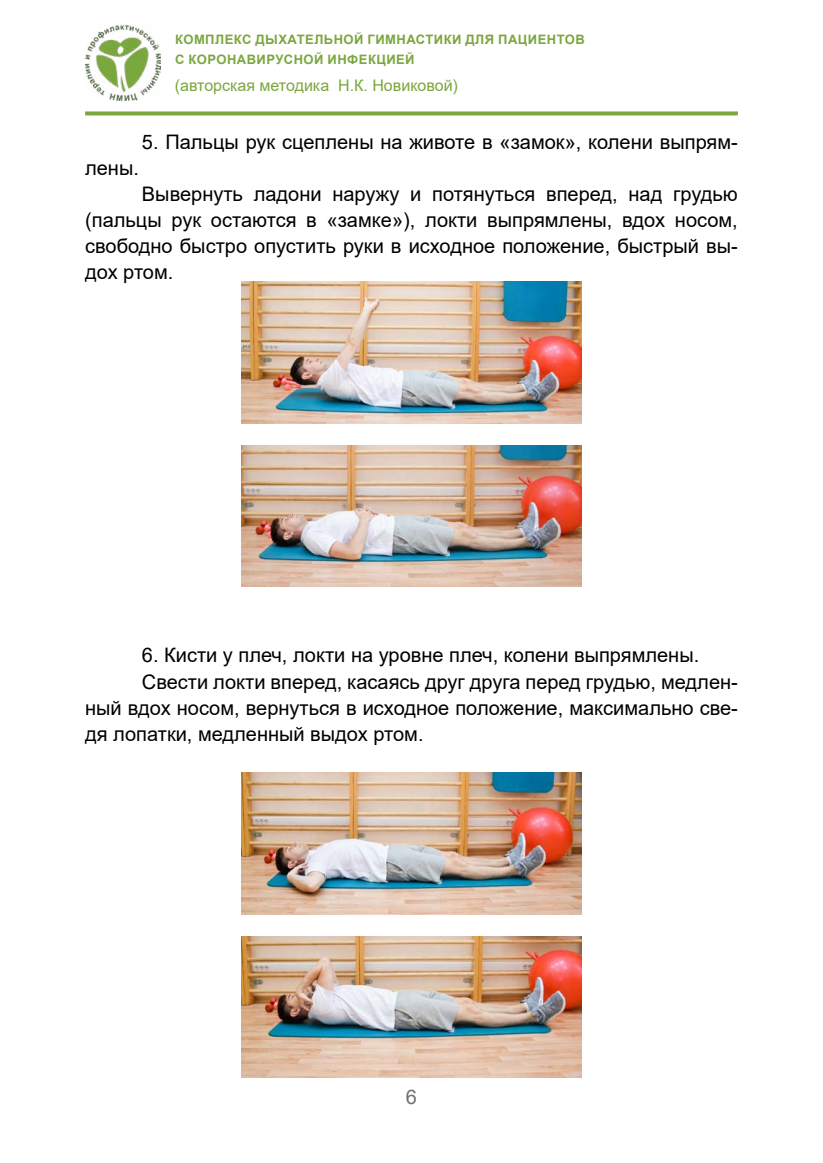
<style>
.page{position:relative;width:823px;height:1163px;background:#fff}
.page>*{position:absolute;margin:0;border:0;box-sizing:border-box;transform-origin:0 0}
.t1{font:20px/26px "Arial";color:#000;text-align:justify}
.t2{font:20px "Arial";color:#706f6f}
.t3{font:16px "Arial";color:#7aa73e}
.t4{font:700 13px/20px "Arial";letter-spacing:.035em;color:#7aa73e}
</style>
<div class="page">
<img style="left:85px;top:24px;width:75px;height:77px">
<svg style="left:85px;top:111px;width:652px;height:4px;background:#89b154"></svg>
<img style="left:241px;top:281px;width:340px;height:142px">
<img style="left:241px;top:772px;width:340px;height:142px">
<img style="left:241px;top:445px;width:340px;height:142px">
<img style="left:241px;top:936px;width:340px;height:141px">
<p class="t4" style="left:175px;top:30px;width:411px">КОМПЛЕКС ДЫХАТЕЛЬНОЙ ГИМНАСТИКИ ДЛЯ ПАЦИЕНТОВ<br>С КОРОНАВИРУСНОЙ ИНФЕКЦИЕЙ</p>
<p class="t3" style="left:175px;top:74px;width:284px">(авторская методика Н.К. Новиковой)</p>
<p class="t1" style="left:142px;top:129px;width:597px">5. Пальцы рук сцеплены на животе в «замок», колени выпрям-</p>
<p class="t1" style="left:85px;top:155px;width:55px">лены.</p>
<p class="t1" style="left:85px;top:181px;width:653px;text-indent:57px">Вывернуть ладони наружу и потянуться вперед, над грудью (пальцы рук остаются в «замке»), локти выпрямлены, вдох носом, свободно быстро опустить руки в исходное положение, быстрый вы&shy;дох ртом.</p>
<p class="t1" style="left:142px;top:642px;width:558px">6. Кисти у плеч, локти на уровне плеч, колени выпрямлены.</p>
<p class="t1" style="left:142px;top:668px;width:597px">Свести локти вперед, касаясь друг друга перед грудью, медлен-</p>
<p class="t1" style="left:85px;top:694px;width:653px">ный вдох носом, вернуться в исходное положение, максимально све-</p>
<p class="t1" style="left:85px;top:720px;width:340px">дя лопатки, медленный выдох ртом.</p>
<p class="t2" style="left:405px;top:1082px;width:13px">6</p>
</div>
